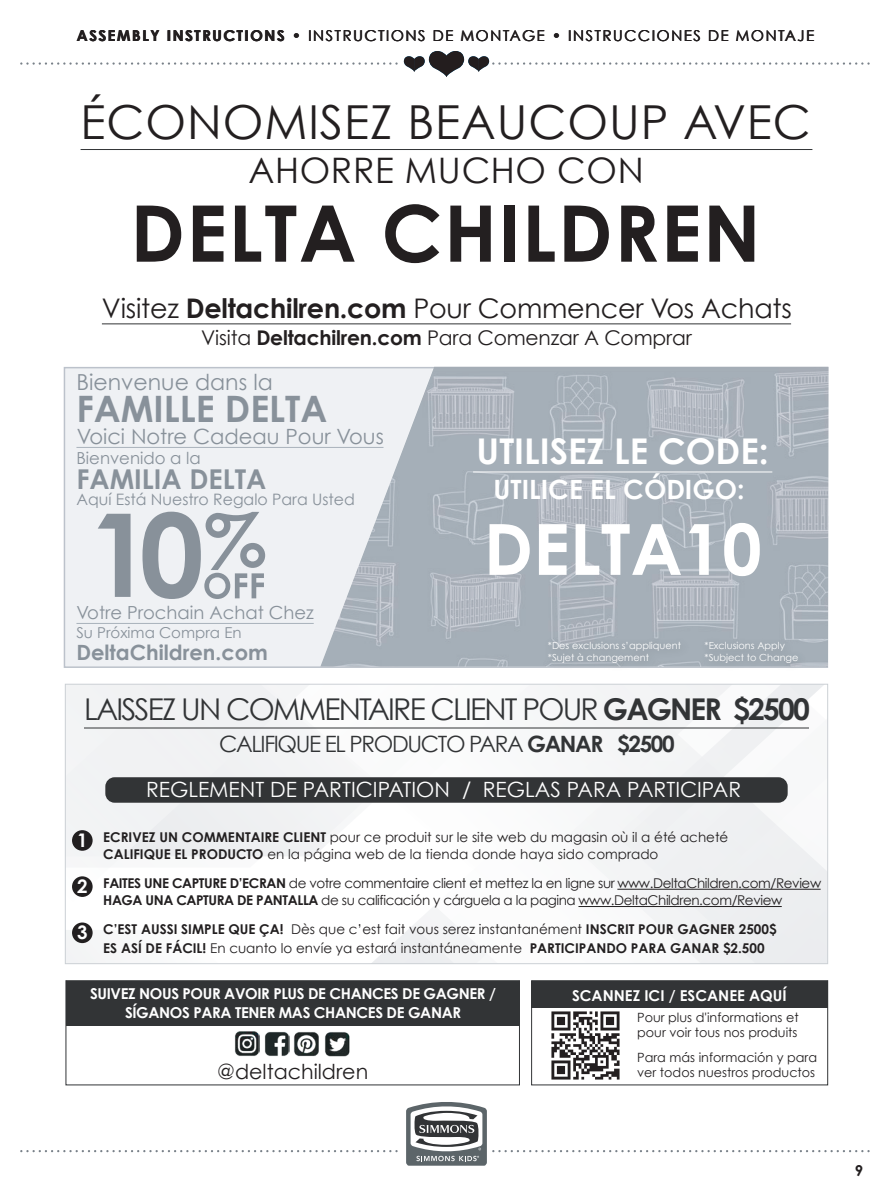
<style>
.page{position:relative;width:893px;height:1187px;background:#fff}
.page>*{position:absolute;margin:0;border:0;box-sizing:border-box;transform-origin:0 0}
.t1{font:700 78px "Century Gothic";letter-spacing:.02em;color:#231f20}
.t2{font:700 70.5px "Century Gothic";color:#fff}
.t3{font:46.8px "Century Gothic";letter-spacing:.02em;color:#231f20}
.t4{font:700 36.45px "Century Gothic";color:#88919a}
.t5{font:700 35.4px "Century Gothic";color:#fff}
.t6{font:35.1px "Century Gothic";letter-spacing:.02em;color:#231f20}
.t7{font:30px "Century Gothic";letter-spacing:-.06em;color:#323436}
.t8{font:700 27.3px "Century Gothic";color:#88919a}
.t9{font:27px "Century Gothic";letter-spacing:-.01em;color:#231f20}
.t10{font:700 26.55px "Century Gothic";color:#fff}
.t11{font:22.5px "Century Gothic";letter-spacing:-.06em;color:#323436}
.t12{font:22.05px "Century Gothic";color:#88919a}
.t13{font:21px "Century Gothic";color:#fff}
.t14{font:21px "Century Gothic";color:#88919a}
.t15{font:700 21px "Century Gothic";color:#88919a}
.t16{font:20.55px "Century Gothic";color:#221f20}
.t17{font:20.25px "Century Gothic";letter-spacing:-.01em;color:#231f20}
.t18{font:700 18.75px "Century Gothic";color:#fff}
.t19{font:18px "Century Gothic";color:#88919a}
.t20{font:16.5px "Century Gothic";color:#88919a}
.t21{font:15.75px "Century Gothic";color:#88919a}
.t22{font:700 15px/19px "Century Gothic";letter-spacing:-.025em;color:#fff;text-align:center}
.t23{font:15px "Century Gothic";letter-spacing:.1em;color:#231f20}
.t24{font:700 15px "Century Gothic";color:#fff}
.t25{font:15px "Century Gothic";color:#88919a}
.t26{font:700 15px "Century Gothic";color:#231f20}
.t27{font:13.5px/17.2px "Century Gothic";letter-spacing:-.03em;color:#221f20}
.t28{font:700 13.5px/18.8px "Century Gothic";color:#221f20}
.t29{font:13.5px/17.2px "Century Gothic";color:#221f20}
.t30{font:12.75px/15px "Century Gothic";color:#221f20}
.t31{font:9.75px "Century Gothic";color:#fff}
.s1{font-weight:700}
.s2{font-weight:400}
</style>
<div class="page">
<img style="left:547px;top:1007px;width:78px;height:73px">
<svg style="left:21px;top:51px;width:849px;height:26px"></svg>
<svg style="left:21px;top:1150px;width:377px;height:2px"></svg>
<svg style="left:493px;top:1150px;width:377px;height:2px"></svg>
<img style="left:264px;top:1032px;width:26px;height:24px">
<img style="left:235px;top:1031px;width:25px;height:25px">
<img style="left:294px;top:1032px;width:25px;height:24px">
<img style="left:325px;top:1032px;width:25px;height:25px">
<div style="left:66px;top:980px;width:453px;height:45px;background:#323436"></div>
<div style="left:531px;top:980px;width:297px;height:105px;border:1px solid #323436"></div>
<div style="left:532px;top:980px;width:296px;height:27px;background:#323436"></div>
<hr style="left:81px;top:149px;width:731px;height:1px;background:#323436">
<hr style="left:102px;top:323px;width:689px;height:1px;background:#323436">
<div style="left:67px;top:370px;width:253px;height:295px;background:#eff1f4"></div>
<img style="left:320px;top:367px;width:508px;height:299px">
<hr style="left:76px;top:623px;width:238px;height:1px;background:#a9b2bb">
<hr style="left:76px;top:447px;width:307px;height:1px;background:#a9b2bb">
<img style="left:696px;top:641px;width:118px;height:27px">
<div style="left:696px;top:630px;width:104px;height:36px;background:#a2acb5"></div>
<img style="left:537px;top:629px;width:159px;height:39px">
<svg style="left:98px;top:513px;width:33px;height:84px"></svg>
<svg style="left:142px;top:511px;width:123px;height:88px"></svg>
<hr style="left:473px;top:471px;width:299px;height:1px;background:#fff">
<svg style="left:67px;top:685px;width:254px;height:277px"></svg>
<svg style="left:321px;top:685px;width:505px;height:277px"></svg>
<div style="left:72px;top:830px;width:21px;height:20px;background:#221f20;border-radius:50%"></div>
<hr style="left:617px;top:888px;width:204px;height:1px;background:#221f20">
<hr style="left:578px;top:906px;width:204px;height:1px;background:#221f20">
<div style="left:72px;top:876px;width:21px;height:20px;background:#221f20;border-radius:50%"></div>
<div style="left:72px;top:922px;width:21px;height:21px;background:#221f20;border-radius:50%"></div>
<div style="left:105px;top:777px;width:683px;height:25px;background:#323436;border-radius:9px"></div>
<hr style="left:84px;top:727px;width:725px;height:1px;background:#323436">
<svg style="left:406px;top:1102px;width:81px;height:63px"></svg>
<p class="t23" style="left:76px;top:25px;width:739px"><span class="s1">ASSEMBLY INSTRUCTIONS •</span> INSTRUCTIONS DE MONTAGE • INSTRUCCIONES DE MONTAJE</p>
<h3 class="t3" style="left:81px;top:90px;width:732px">ÉCONOMISEZ BEAUCOUP AVEC</h3>
<h3 class="t6" style="left:248px;top:146px;width:397px">AHORRE MUCHO CON</h3>
<h1 class="t1" style="left:130px;top:174px;width:632px">DELTA CHILDREN</h1>
<h3 class="t9" style="left:102px;top:289px;width:692px">Visitez <span class="s1">Deltachilren.com</span> Pour Commencer Vos Achats</h3>
<h3 class="t17" style="left:201px;top:323px;width:492px">Visita <span class="s1">Deltachilren.com</span> Para Comenzar A Comprar</h3>
<h3 class="t12" style="left:76px;top:366px;width:198px">Bienvenue dans la</h3>
<h3 class="t14" style="left:77px;top:421px;width:308px">Voici Notre Cadeau Pour Vous</h3>
<h3 class="t4" style="left:76px;top:381px;width:253px">FAMILLE DELTA</h3>
<p class="t20" style="left:76px;top:446px;width:126px">Bienvenido a la</p>
<h3 class="t8" style="left:76px;top:458px;width:191px">FAMILIA DELTA</h3>
<p class="t21" style="left:76px;top:488px;width:280px">Aquí Está Nuestro Regalo Para Usted</p>
<h3 class="t19" style="left:76px;top:600px;width:239px">Votre Prochain Achat Chez</h3>
<p class="t25" style="left:76px;top:622px;width:167px">Su Próxima Compra En</p>
<h3 class="t15" style="left:76px;top:636px;width:193px">DeltaChildren.com</h3>
<h3 class="t5" style="left:477px;top:424px;width:294px">UTILISEZ LE CODE:</h3>
<h3 class="t10" style="left:493px;top:469px;width:253px">UTILICE EL CÓDIGO:</h3>
<h2 class="t2" style="left:484px;top:495px;width:280px">DELTA10</h2>
<p class="t31" style="left:548px;top:638px;width:135px">*Des exclusions s’appliquent</p>
<p class="t31" style="left:705px;top:639px;width:82px">*Exclusions Apply</p>
<p class="t31" style="left:548px;top:650px;width:103px">*Sujet à changement</p>
<p class="t31" style="left:705px;top:650px;width:95px">*Subject to Change</p>
<h3 class="t7" style="left:84px;top:688px;width:728px">LAISSEZ UN COMMENTAIRE CLIENT POUR <span class="s1">GAGNER $2500</span></h3>
<h3 class="t11" style="left:219px;top:728px;width:457px">CALIFIQUE EL PRODUCTO PARA <span class="s1">GANAR $2500</span></h3>
<h3 class="t13" style="left:146px;top:774px;width:597px">REGLEMENT DE PARTICIPATION / REGLAS PARA PARTICIPAR</h3>
<h3 class="t18" style="left:77px;top:826px;width:12px">1</h3>
<p class="t29" style="left:103px;top:828px;width:627px"><span class="s1">ECRIVEZ UN COMMENTAIRE CLIENT</span> pour ce produit sur le site web du magasin où il a été acheté<br><span class="s1">CALIFIQUE EL PRODUCTO</span> en la página web de la tienda donde haya sido comprado</p>
<h3 class="t18" style="left:77px;top:872px;width:12px">2</h3>
<p class="t27" style="left:103px;top:874px;width:719px"><span class="s1">FAITES UNE CAPTURE D’ECRAN</span> de votre commentaire client et mettez la en ligne sur www.DeltaChildren.com/Review<br><span class="s1">HAGA UNA CAPTURA DE PANTALLA</span> de su calificación y cárguela a la pagina www.DeltaChildren.com/Review</p>
<h3 class="t18" style="left:77px;top:917px;width:12px">3</h3>
<p class="t28" style="left:103px;top:919px;width:675px">C’EST AUSSI SIMPLE QUE ÇA! <span class="s2">Dès que c’est fait vous serez instantanément</span> INSCRIT POUR GAGNER 2500$<br>ES ASÍ DE FÁCIL! <span class="s2">En cuanto lo envíe ya estará instantáneamente</span> PARTICIPANDO PARA GANAR $2.500</p>
<p class="t22" style="left:90px;top:983px;width:407px">SUIVEZ NOUS POUR AVOIR PLUS DE CHANCES DE GAGNER /<br>SÍGANOS PARA TENER MAS CHANCES DE GANAR</p>
<p class="t24" style="left:572px;top:983px;width:216px">SCANNEZ ICI / ESCANEE AQUÍ</p>
<p class="t30" style="left:637px;top:1009px;width:163px">Pour plus d'informations et pour voir tous nos produits</p>
<p class="t30" style="left:637px;top:1049px;width:181px">Para más información y para ver todos nuestros productos</p>
<h3 class="t16" style="left:217px;top:1056px;width:153px">@deltachildren</h3>
<p class="t26" style="left:855px;top:1158px;width:10px">9</p>
</div>
